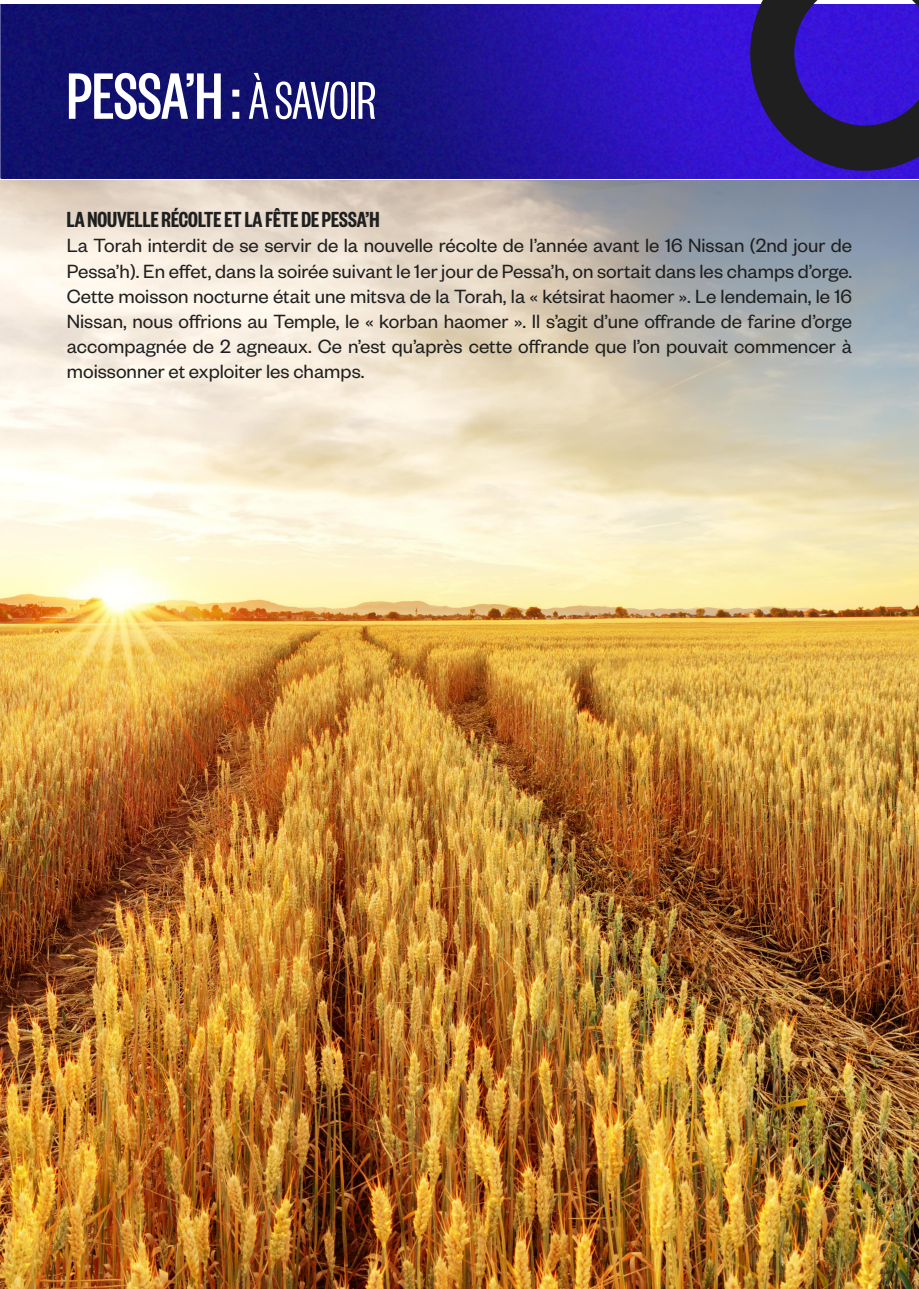
<style>
.page{position:relative;width:919px;height:1289px;background:#fff}
.page>*{position:absolute;margin:0;border:0;box-sizing:border-box;transform-origin:0 0}
.t1{font:500 72px "Founders Grotesk X Cond";color:#fff}
.t2{font:600 24px "Founders Grotesk X Cond";color:#1f1f1f}
.t3{font:21px/25.2px "Founders Grotesk";color:#1f1f1f;text-align:justify}
.s1{font-weight:400;font-size:58.5px}
</style>
<div class="page">
<img style="left:0;top:180px;width:918px;height:1108px">
<img style="left:0;top:5px;width:918px;height:173px">
<svg style="left:750px;top:0;width:168px;height:171px;background:#311b8f"></svg>
<p class="t1" style="left:67px;top:54px;width:311px">PESSA’H : <span class="s1">À SAVOIR</span></p>
<p class="t2" style="left:67px;top:205px;width:314px">LA NOUVELLE RÉCOLTE ET LA FÊTE DE PESSA’H</p>
<p class="t3" style="left:67px;top:232px;width:786px">La Torah interdit de se servir de la nouvelle récolte de l’année avant le 16 Nissan (2nd jour de Pessa’h). En effet, dans la soirée suivant le 1er jour de Pessa’h, on sortait dans les champs d’orge.<br>Cette moisson nocturne était une mitsva de la Torah, la « kétsirat haomer ». Le lendemain, le 16<br>Nissan, nous offrions au Temple, le « korban haomer ». Il s’agit d’une offrande de farine d’orge accompagnée de 2 agneaux. Ce n’est qu’après cette offrande que l’on pouvait commencer à moissonner et exploiter les champs.</p>
</div>
